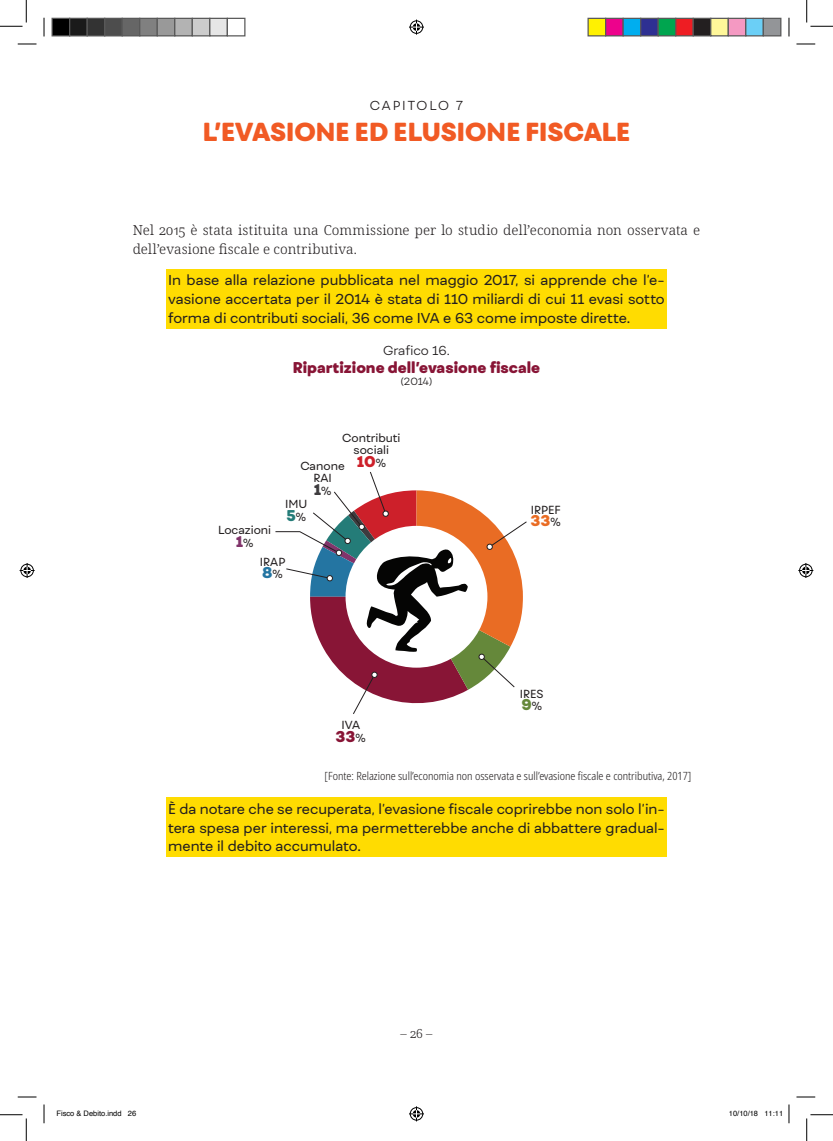
<style>
.page{position:relative;width:833px;height:1141px;background:#fff}
.page>*{position:absolute;margin:0;border:0;box-sizing:border-box;transform-origin:0 0}
.t1{font:800 25px "Fibra One";color:#f15a24}
.t2{font:800 15px "Fibra One";color:#881536}
.t3{font:800 15px "Fibra One";color:#e96c24}
.t4{font:800 15px "Fibra One";color:#cd202a}
.t5{font:800 15px "Fibra One";color:#65883a}
.t6{font:800 15px "Fibra One";color:#2475a2}
.t7{font:800 15px "Fibra One";color:#81346b}
.t8{font:800 15px "Fibra One";color:#3e3c3f}
.t9{font:800 15px "Fibra One";color:#247c78}
.t10{font:13.75px/18.8px "Fibra One";color:#231f20;text-align:justify}
.t11{font:300 13.75px/18.8px "Noto Serif";letter-spacing:.01em;color:#231f20}
.t12{font:300 12.5px "Fibra One";letter-spacing:.115em;color:#231f20}
.t13{font:300 12.5px "Fibra One";letter-spacing:.145em;color:#231f20}
.t14{font:300 12.5px "Noto Serif";color:#231f20}
.t15{font:300 condensed 11.25px "Noto Sans";color:#231f20}
.t16{font:11.25px/12.5px "Fibra One";color:#231f20;text-align:center}
.t17{font:300 10px "Fibra One";color:#231f20}
.t18{font:7.5px "Helvetica";color:#000}
.s1{font-weight:400;font-size:11.25px;color:#231f20}
</style>
<div class="page">
<div style="left:166px;top:269px;width:500px;height:60px;background:#ffdc01"></div>
<div style="left:166px;top:797px;width:500px;height:60px;background:#ffdc01"></div>
<svg style="left:275px;top:471px;width:251px;height:243px"></svg>
<svg style="left:18px;top:43px;width:18px;height:2px"></svg>
<svg style="left:796px;top:43px;width:18px;height:2px"></svg>
<svg style="left:18px;top:1096px;width:18px;height:1px"></svg>
<svg style="left:796px;top:1096px;width:18px;height:1px"></svg>
<svg style="left:43px;top:18px;width:2px;height:18px"></svg>
<svg style="left:43px;top:1104px;width:2px;height:19px"></svg>
<svg style="left:788px;top:18px;width:1px;height:18px"></svg>
<svg style="left:788px;top:1104px;width:1px;height:19px"></svg>
<svg style="left:0;top:0;width:27px;height:27px"></svg>
<svg style="left:0;top:1114px;width:27px;height:26px"></svg>
<svg style="left:806px;top:0;width:26px;height:27px"></svg>
<svg style="left:806px;top:1114px;width:26px;height:26px"></svg>
<svg style="left:409px;top:20px;width:15px;height:15px"></svg>
<svg style="left:409px;top:1106px;width:15px;height:15px"></svg>
<svg style="left:20px;top:563px;width:15px;height:15px"></svg>
<svg style="left:798px;top:563px;width:14px;height:15px"></svg>
<div style="left:52px;top:18px;width:18px;height:18px;background:#000"></div>
<div style="left:51px;top:18px;width:19px;height:18px;border:1px solid #595959"></div>
<div style="left:70px;top:18px;width:17px;height:18px;background:#1a1a1a"></div>
<div style="left:69px;top:18px;width:19px;height:18px;border:1px solid #595959"></div>
<div style="left:87px;top:18px;width:18px;height:18px;background:#333"></div>
<div style="left:86px;top:18px;width:19px;height:18px;border:1px solid #595959"></div>
<div style="left:105px;top:18px;width:17px;height:18px;background:#4d4d4d"></div>
<div style="left:104px;top:18px;width:19px;height:18px;border:1px solid #595959"></div>
<div style="left:122px;top:18px;width:18px;height:18px;background:#666"></div>
<div style="left:121px;top:18px;width:19px;height:18px;border:1px solid #595959"></div>
<div style="left:140px;top:18px;width:17px;height:18px;background:#808080"></div>
<div style="left:139px;top:18px;width:19px;height:18px;border:1px solid #595959"></div>
<div style="left:157px;top:18px;width:18px;height:18px;background:#999"></div>
<div style="left:156px;top:18px;width:19px;height:18px;border:1px solid #595959"></div>
<div style="left:175px;top:18px;width:17px;height:18px;background:#b3b3b3"></div>
<div style="left:174px;top:18px;width:19px;height:18px;border:1px solid #595959"></div>
<div style="left:192px;top:18px;width:18px;height:18px;background:#ccc"></div>
<div style="left:191px;top:18px;width:19px;height:18px;border:1px solid #595959"></div>
<div style="left:210px;top:18px;width:17px;height:18px;background:#e6e6e6"></div>
<div style="left:209px;top:18px;width:19px;height:18px;border:1px solid #595959"></div>
<div style="left:226px;top:18px;width:19px;height:18px;border:1px solid #595959"></div>
<div style="left:587px;top:18px;width:18px;height:18px;background:#fff101"></div>
<div style="left:587px;top:18px;width:19px;height:18px;border:1px solid #595959"></div>
<div style="left:605px;top:18px;width:17px;height:18px;background:#ed028c"></div>
<div style="left:604px;top:18px;width:19px;height:18px;border:1px solid #595959"></div>
<div style="left:622px;top:18px;width:18px;height:18px;background:#00aeef"></div>
<div style="left:622px;top:18px;width:19px;height:18px;border:1px solid #595959"></div>
<div style="left:640px;top:18px;width:17px;height:18px;background:#2e3092"></div>
<div style="left:639px;top:18px;width:19px;height:18px;border:1px solid #595959"></div>
<div style="left:657px;top:18px;width:18px;height:18px;background:#00a54f"></div>
<div style="left:657px;top:18px;width:19px;height:18px;border:1px solid #595959"></div>
<div style="left:675px;top:18px;width:17px;height:18px;background:#ee1d23"></div>
<div style="left:674px;top:18px;width:19px;height:18px;border:1px solid #595959"></div>
<div style="left:692px;top:18px;width:18px;height:18px;background:#231f20"></div>
<div style="left:692px;top:18px;width:19px;height:18px;border:1px solid #595959"></div>
<div style="left:710px;top:18px;width:17px;height:18px;background:#fff79a"></div>
<div style="left:709px;top:18px;width:19px;height:18px;border:1px solid #595959"></div>
<div style="left:727px;top:18px;width:18px;height:18px;background:#f499c2"></div>
<div style="left:727px;top:18px;width:19px;height:18px;border:1px solid #595959"></div>
<div style="left:745px;top:18px;width:17px;height:18px;background:#6bcff6"></div>
<div style="left:744px;top:18px;width:19px;height:18px;border:1px solid #595959"></div>
<div style="left:762px;top:18px;width:18px;height:18px;background:#939598"></div>
<div style="left:762px;top:18px;width:19px;height:18px;border:1px solid #595959"></div>
<p class="t13" style="left:369px;top:98px;width:95px">CAPITOLO 7</p>
<h1 class="t1" style="left:203px;top:116px;width:428px">L’EVASIONE ED ELUSIONE FISCALE</h1>
<p class="t11" style="left:133px;top:221px;width:568px">Nel 2015 è stata istituita una Commissione per lo studio dell’economia non osservata e dell’evasione fiscale e contributiva.</p>
<p class="t10" style="left:168px;top:271px;width:498px">In base alla relazione pubblicata nel maggio 2017, si apprende che l’e&shy;vasione accertata per il 2014 è stata di 110 miliardi di cui 11 evasi sotto forma di contributi sociali, 36 come IVA e 63 come imposte dirette.</p>
<p class="t12" style="left:383px;top:342px;width:68px">Grafico 16.</p>
<p class="t2" style="left:292px;top:357px;width:249px">Ripartizione dell’evasione fiscale</p>
<p class="t17" style="left:400px;top:375px;width:33px">(2014)</p>
<p class="t16" style="left:218px;top:523px;width:55px">Locazioni</p>
<p class="t7" style="left:236px;top:531px;width:19px">1<span class="s1">%</span></p>
<p class="t16" style="left:342px;top:431px;width:60px">Contributi sociali</p>
<p class="t4" style="left:356px;top:451px;width:31px">10<span class="s1">%</span></p>
<p class="t16" style="left:300px;top:459px;width:46px">Canone<br>RAI</p>
<p class="t8" style="left:313px;top:479px;width:19px">1<span class="s1">%</span></p>
<p class="t16" style="left:285px;top:497px;width:24px">IMU</p>
<p class="t9" style="left:286px;top:505px;width:21px">5<span class="s1">%</span></p>
<p class="t16" style="left:260px;top:555px;width:27px">IRAP</p>
<p class="t6" style="left:262px;top:563px;width:22px">8<span class="s1">%</span></p>
<p class="t16" style="left:341px;top:719px;width:20px">IVA</p>
<p class="t2" style="left:335px;top:726px;width:32px">33<span class="s1">%</span></p>
<p class="t16" style="left:530px;top:503px;width:31px">IRPEF</p>
<p class="t3" style="left:530px;top:511px;width:32px">33<span class="s1">%</span></p>
<p class="t16" style="left:519px;top:687px;width:25px">IRES</p>
<p class="t5" style="left:521px;top:694px;width:22px">9<span class="s1">%</span></p>
<p class="t15" style="left:324px;top:768px;width:368px">[Fonte: Relazione sull’economia non osservata e sull’evasione fiscale e contributiva, 2017]</p>
<p class="t10" style="left:168px;top:799px;width:498px">È da notare che se recuperata, l’evasione fiscale coprirebbe non solo l’in&shy;tera spesa per interessi, ma permetterebbe anche di abbattere gradual&shy;mente il debito accumulato.</p>
<p class="t14" style="left:400px;top:1024px;width:33px">– 26 –</p>
<p class="t18" style="left:56px;top:1107px;width:81px">Fisco &amp; Debito.indd 26</p>
<p class="t18" style="left:728px;top:1107px;width:56px">10/10/18 11:11</p>
</div>
